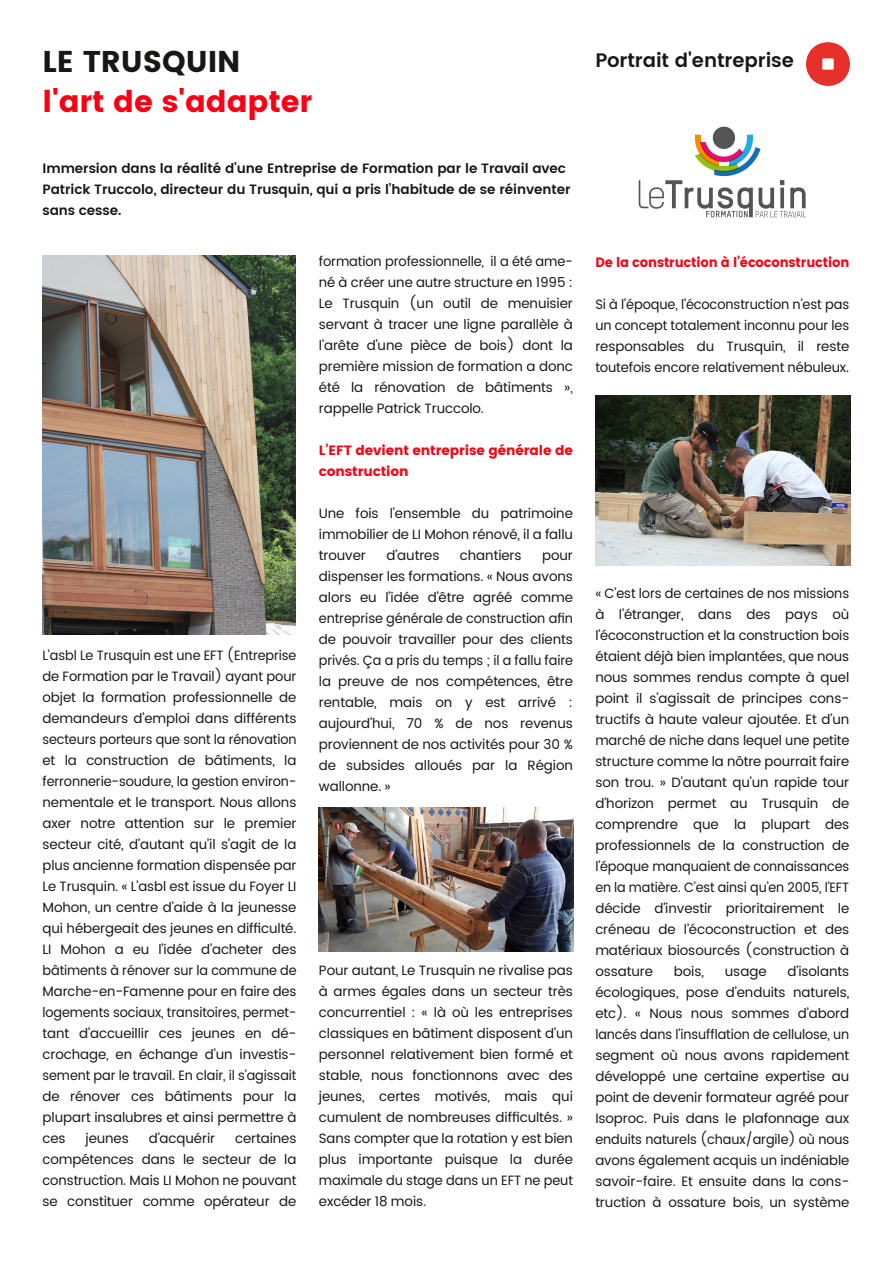
<style>
.page{position:relative;width:893px;height:1263px;background:#fff}
.page>*{position:absolute;margin:0;border:0;box-sizing:border-box;transform-origin:0 0}
.t1{font:30px "Poppins";letter-spacing:-.005em;color:#fb0015}
.t2{font:30px "Poppins";letter-spacing:-.005em;color:#181715}
.t3{font:600 19.5px "Poppins";letter-spacing:-.005em;color:#181715}
.t4{font:13.5px/21px "Poppins";letter-spacing:-.01em;color:#181715;text-align:justify}
.t5{font:13.5px/21px "Poppins";letter-spacing:-.01em;color:#181715;text-align:justify;scale:.96 1}
.t6{font:600 13.5px/21px "Poppins";letter-spacing:-.005em;color:#181715}
.t7{font:13.5px/21px "Poppins";letter-spacing:-.01em;color:#fb0015}
.t8{font:13.5px "Poppins";letter-spacing:-.01em;color:#fb0015;scale:.95 1}
</style>
<div class="page">
<img style="left:807px;top:43px;width:42px;height:42px">
<img style="left:43px;top:255px;width:252px;height:380px">
<img style="left:638px;top:126px;width:169px;height:92px">
<img style="left:319px;top:808px;width:254px;height:143px">
<img style="left:595px;top:395px;width:255px;height:170px">
<h1 class="t2" style="left:43px;top:44px;width:200px">LE TRUSQUIN</h1>
<h1 class="t1" style="left:43px;top:84px;width:271px">l'art de s'adapter</h1>
<p class="t6" style="left:43px;top:157px;width:530px">Immersion dans la réalité d’une Entreprise de Formation par le Travail avec<br>Patrick Truccolo, directeur du Trusquin, qui a pris l’habitude de se réinventer sans cesse.</p>
<p class="t5" style="left:43px;top:645px;width:266px">L’asbl Le Trusquin est une EFT (Entreprise de Formation par le Travail) ayant pour objet la formation professionnelle de demandeurs d’emploi dans différents secteurs porteurs que sont la rénovation et la construction de bâtiments, la ferronnerie-soudure, la gestion environ&shy;nementale et le transport. Nous allons axer notre attention sur le premier secteur cité, d’autant qu’il s’agit de la plus ancienne formation dispensée par Le Trusquin. « L’asbl est issue du Foyer LI Mohon, un centre d’aide à la jeunesse qui hébergeait des jeunes en difficulté.<br>LI Mohon a eu l’idée d’acheter des bâtiments à rénover sur la commune de Marche-en-Famenne pour en faire des logements sociaux, transitoires, permet&shy;tant d’accueillir ces jeunes en dé&shy;crochage, en échange d’un investis&shy;sement par le travail. En clair, il s’agissait de rénover ces bâtiments pour la plupart insalubres et ainsi permettre à ces</p>
<p class="t4" style="left:86px;top:1128px;width:45px">jeunes</p>
<p class="t4" style="left:149px;top:1128px;width:68px">d’acquérir</p>
<p class="t4" style="left:43px;top:1128px;width:256px;text-indent:193px">certaines compétences dans le secteur de la construction. Mais LI Mohon ne pouvant se constituer comme opérateur de</p>
<p class="t4" style="left:319px;top:251px;width:256px">formation professionnelle, il a été ame&shy;né à créer une autre structure en 1995 :<br>Le Trusquin (un outil de menuisier servant à tracer une ligne parallèle à l'arête d'une pièce de bois) dont la première mission de formation a donc été la rénovation de bâtiments », rappelle Patrick Truccolo.</p>
<p class="t7" style="left:319px;top:440px;width:256px">L’EFT devient entreprise générale de construction</p>
<p class="t4" style="left:319px;top:503px;width:256px">Une fois l’ensemble du patrimoine immobilier de LI Mohon rénové, il a fallu trouver</p>
<p class="t4" style="left:386px;top:545px;width:55px">d’autres</p>
<p class="t4" style="left:460px;top:545px;width:63px">chantiers</p>
<p class="t4" style="left:319px;top:545px;width:256px;text-indent:223px">pour dispenser les formations. « Nous avons alors eu l’idée d’être agréé comme entreprise générale de construction afin de pouvoir travailler pour des clients privés. Ça a pris du temps ; il a fallu faire la preuve de nos compétences, être rentable, mais on y est arrivé : aujourd’hui, 70 % de nos revenus proviennent de nos activités pour 30 % de subsides alloués par la Région wallonne. »</p>
<p class="t4" style="left:319px;top:959px;width:256px">Pour autant, Le Trusquin ne rivalise pas à armes égales dans un secteur très concurrentiel : « là où les entreprises classiques en bâtiment disposent d’un personnel relativement bien formé et stable, nous fonctionnons avec des jeunes, certes motivés, mais qui cumulent de nombreuses difficultés. » Sans compter que la rotation y est bien plus importante puisque la durée maximale du stage dans un EFT ne peut excéder 18 mois.</p>
<h2 class="t3" style="left:595px;top:48px;width:200px">Portrait d'entreprise</h2>
<p class="t8" style="left:595px;top:254px;width:269px">De la construction à l’écoconstruction</p>
<p class="t4" style="left:595px;top:293px;width:256px">Si à l’époque, l’écoconstruction n’est pas un concept totalement inconnu pour les responsables du Trusquin, il reste toutefois encore relativement nébuleux.</p>
<p class="t5" style="left:595px;top:583px;width:266px">« C’est lors de certaines de nos missions à l’étranger, dans des pays où l’écoconstruction et la construction bois étaient déjà bien implantées, que nous nous sommes rendus compte à quel point il s’agissait de principes cons&shy;tructifs à haute valeur ajoutée. Et d’un marché de niche dans lequel une petite structure comme la nôtre pourrait faire son trou. » D’autant qu’un rapide tour d’horizon permet au Trusquin de comprendre que la plupart des professionnels de la construction de l’époque manquaient de connaissances en la matière. C’est ainsi qu’en 2005, l’EFT décide d’investir prioritairement le créneau de l’écoconstruction et des matériaux biosourcés (construction à ossature</p>
<p class="t4" style="left:595px;top:961px;width:256px;text-indent:192px">d’isolants écologiques, pose d’enduits naturels, etc). « Nous nous sommes d’abord lancés dans l’insufflation de cellulose, un segment où nous avons rapidement développé une certaine expertise au point de devenir formateur agréé pour Isoproc. Puis dans le plafonnage aux enduits naturels (chaux/argile) où nous avons également acquis un indéniable savoir-faire. Et ensuite dans la cons&shy;truction à ossature bois, un système</p>
<p class="t4" style="left:674px;top:961px;width:32px">bois,</p>
<p class="t4" style="left:725px;top:961px;width:43px">usage</p>
</div>
